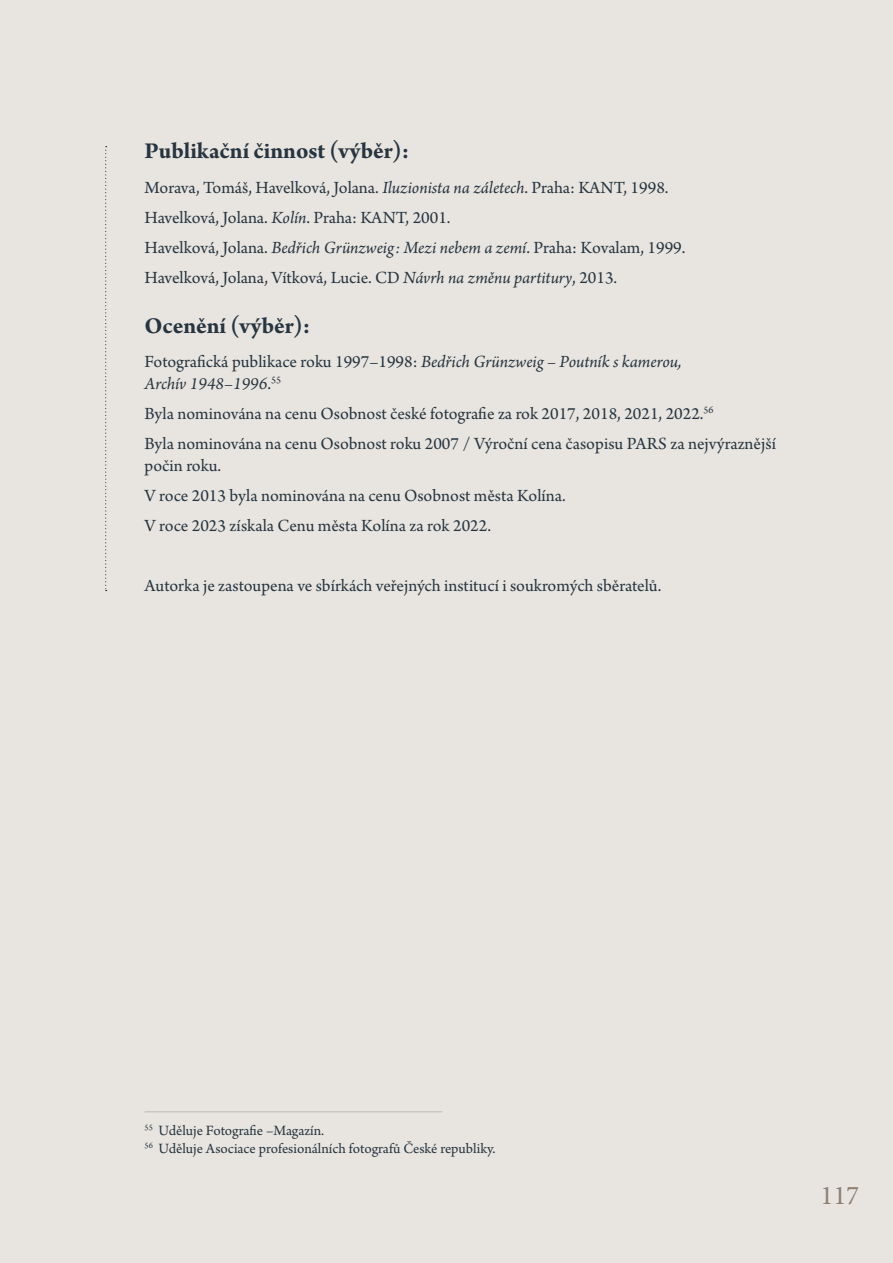
<style>
.page{position:relative;width:893px;height:1263px;background:#e8e5e0}
.page>*{position:absolute;margin:0;border:0;box-sizing:border-box;transform-origin:0 0}
.t1{font:27px "Minion Pro";color:#8c7e72}
.t2{font:700 24px "Arno Pro";color:#273540}
.t3{font:18px/30.2px "Arno Pro";letter-spacing:-.005em;color:#273540}
.t4{font:italic 18px/21.6px "Arno Pro";color:#273540}
.t5{font:15px/18px "Arno Pro";color:#273540}
.s1{font-style:italic}
.s2{font-style:normal}
</style>
<div class="page">
<svg style="left:105px;top:146px;width:2px;height:445px"></svg>
<hr style="left:145px;top:1111px;width:297px;height:1px;background:#273540">
<h2 class="t2" style="left:145px;top:137px;width:266px">Publikační činnost (výběr):</h2>
<p class="t3" style="left:145px;top:173px;width:542px">Morava, Tomáš, Havelková, Jolana. <span class="s1">Iluzionista na záletech</span>. Praha: KANT, 1998.<br>Havelková, Jolana. <span class="s1">Kolín</span>. Praha: KANT, 2001.<br>Havelková, Jolana. <span class="s1">Bedřich Grünzweig: Mezi nebem a zemí</span>. Praha: Kovalam, 1999.<br>Havelková, Jolana, Vítková, Lucie. CD <span class="s1">Návrh na změnu partitury</span>, 2013.</p>
<h2 class="t2" style="left:145px;top:312px;width:167px">Ocenění (výběr):</h2>
<p class="t4" style="left:145px;top:352px;width:538px"><span class="s2">Fotografická publikace roku 1997–1998:</span> Bedřich Grünzweig – Poutník s kamerou,<br>Archív 1948–1996<span class="s2">.</span><sup>55</sup></p>
<p class="t3" style="left:145px;top:399px;width:633px">Byla nominována na cenu Osobnost české fotografie za rok 2017, 2018, 2021, 2022.<sup>56<br></sup>Byla nominována na cenu Osobnost roku 2007 / Výroční cena časopisu PARS za nejvýraznější</p>
<p class="t3" style="left:145px;top:451px;width:423px">počin roku.<br>V roce 2013 byla nominována na cenu Osobnost města Kolína.<br>V roce 2023 získala Cenu města Kolína za rok 2022.</p>
<p class="t3" style="left:145px;top:572px;width:518px">Autorka je zastoupena ve sbírkách veřejných institucí i soukromých sběratelů.</p>
<p class="t5" style="left:145px;top:1122px;width:352px"><sup>55</sup> Uděluje Fotografie –Magazín.<br><sup>56</sup> Uděluje Asociace profesionálních fotografů České republiky.</p>
<h1 class="t1" style="left:820px;top:1177px;width:40px">117</h1>
</div>
